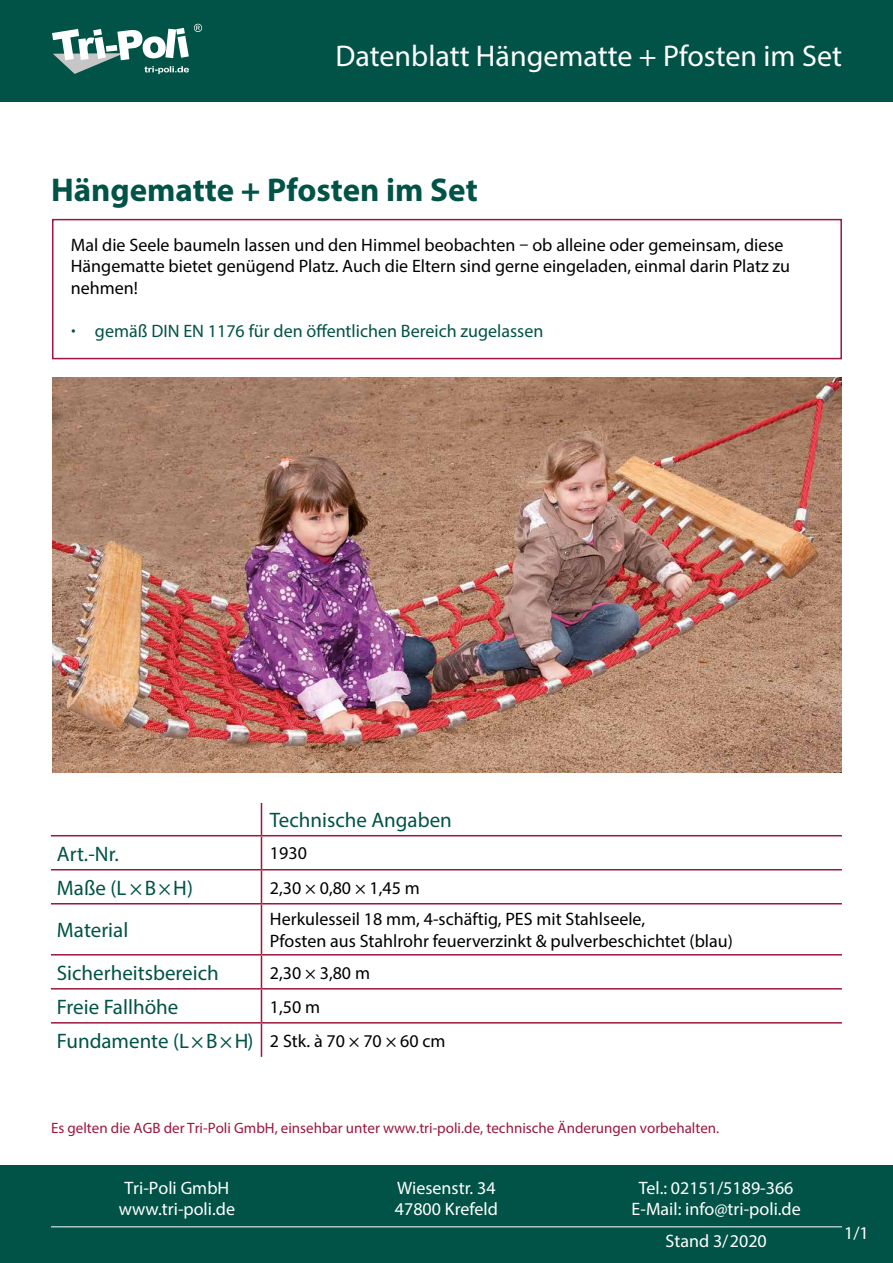
<style>
.page{position:relative;width:893px;height:1263px;background:#fff}
.page>*{position:absolute;margin:0;border:0;box-sizing:border-box;transform-origin:0 0}
.t1{font:700 33px "Myriad Pro";color:#005346}
.t2{font:30px "Myriad Pro";color:#fff}
.t3{font:21px "Myriad Pro";color:#005346}
.t4{font:18px/21.6px "Myriad Pro";color:#000}
.t5{font:18px/21.6px "Myriad Pro";color:#fff;text-align:center}
.t6{font:18px "Myriad Pro";color:#005346}
.t7{font:15px "Myriad Pro";color:#9c173d}
.s1{font-weight:700}
.s2{font-size:18px;color:#000}
</style>
<div class="page">
<div style="left:0;top:1165px;width:893px;height:98px;background:#005346"></div>
<div style="left:0;top:0;width:893px;height:102px;background:#005346"></div>
<svg style="left:52px;top:24px;width:150px;height:50px"></svg>
<hr style="left:51px;top:1226px;width:791px;height:1px;background:#fff">
<hr style="left:51px;top:835px;width:210px;height:1px;background:#9c173d">
<hr style="left:261px;top:835px;width:581px;height:1px;background:#9c173d">
<hr style="left:51px;top:869px;width:210px;height:1px;background:#9c173d">
<hr style="left:261px;top:869px;width:581px;height:1px;background:#9c173d">
<hr style="left:51px;top:903px;width:210px;height:1px;background:#9c173d">
<hr style="left:261px;top:903px;width:581px;height:1px;background:#9c173d">
<hr style="left:51px;top:954px;width:210px;height:1px;background:#9c173d">
<hr style="left:261px;top:954px;width:581px;height:1px;background:#9c173d">
<hr style="left:51px;top:988px;width:210px;height:1px;background:#9c173d">
<hr style="left:261px;top:988px;width:581px;height:1px;background:#9c173d">
<hr style="left:51px;top:1022px;width:210px;height:1px;background:#9c173d">
<hr style="left:261px;top:1022px;width:581px;height:1px;background:#9c173d">
<hr style="left:261px;top:836px;width:1px;height:33px;background:#9c173d">
<hr style="left:261px;top:870px;width:1px;height:33px;background:#9c173d">
<hr style="left:261px;top:904px;width:1px;height:50px;background:#9c173d">
<hr style="left:261px;top:955px;width:1px;height:33px;background:#9c173d">
<hr style="left:261px;top:989px;width:1px;height:33px;background:#9c173d">
<hr style="left:261px;top:1023px;width:1px;height:34px;background:#9c173d">
<hr style="left:261px;top:803px;width:1px;height:32px;background:#9c173d">
<img style="left:52px;top:377px;width:790px;height:396px">
<div style="left:52px;top:219px;width:790px;height:140px;border:2px solid #9c173d"></div>
<h2 class="t2" style="left:335px;top:38px;width:508px">Datenblatt Hängematte + Pfosten im Set</h2>
<h1 class="t1" style="left:51px;top:168px;width:428px">Hängematte + Pfosten im Set</h1>
<p class="t4" style="left:71px;top:233px;width:721px">Mal die Seele baumeln lassen und den Himmel beobachten – ob alleine oder gemeinsam, diese<br>Hängematte bietet genügend Platz. Auch die Eltern sind gerne eingeladen, einmal darin Platz zu nehmen!</p>
<p class="t6" style="left:71px;top:320px;width:474px"><span class="s1">·</span> gemäß DIN EN 1176 für den öffentlichen Bereich zugelassen</p>
<p class="t3" style="left:270px;top:807px;width:183px">Technische Angaben</p>
<p class="t3" style="left:57px;top:841px;width:63px">Art.-Nr.</p>
<p class="t4" style="left:270px;top:842px;width:38px">1930</p>
<p class="t3" style="left:57px;top:875px;width:138px">Maße (L × B × H)</p>
<p class="t4" style="left:270px;top:876px;width:151px">2,30 × 0,80 × 1,45 m</p>
<p class="t3" style="left:57px;top:917px;width:73px">Material</p>
<p class="t4" style="left:270px;top:908px;width:464px">Herkulesseil 18 mm, 4-schäftig, PES mit Stahlseele,<br>Pfosten aus Stahlrohr feuerverzinkt &amp; pulverbeschichtet (blau)</p>
<p class="t3" style="left:57px;top:960px;width:163px">Sicherheitsbereich</p>
<p class="t4" style="left:270px;top:961px;width:102px">2,30 × 3,80 m</p>
<p class="t3" style="left:57px;top:994px;width:123px">Freie Fallhöhe</p>
<p class="t4" style="left:270px;top:995px;width:52px">1,50 m</p>
<p class="t3" style="left:57px;top:1028px;width:390px">Fundamente (L × B × H) <span class="s2">2 Stk. à 70 × 70 × 60 cm</span></p>
<p class="t7" style="left:51px;top:1119px;width:670px">Es gelten die AGB der Tri-Poli GmbH, einsehbar unter www.tri-poli.de, technische Änderungen vorbehalten.</p>
<p class="t5" style="left:119px;top:1176px;width:118px">Tri-Poli GmbH www.tri-poli.de</p>
<p class="t5" style="left:395px;top:1176px;width:105px;text-align:left">Wiesenstr. 34<br>47800 Krefeld</p>
<p class="t5" style="left:632px;top:1176px;width:171px">Tel.: 02151/5189-366<br>E-Mail: info@tri-poli.de</p>
<p class="t5" style="left:666px;top:1229px;width:103px">Stand 3/2020</p>
<p class="t5" style="left:844px;top:1221px;width:26px">1/1</p>
</div>
